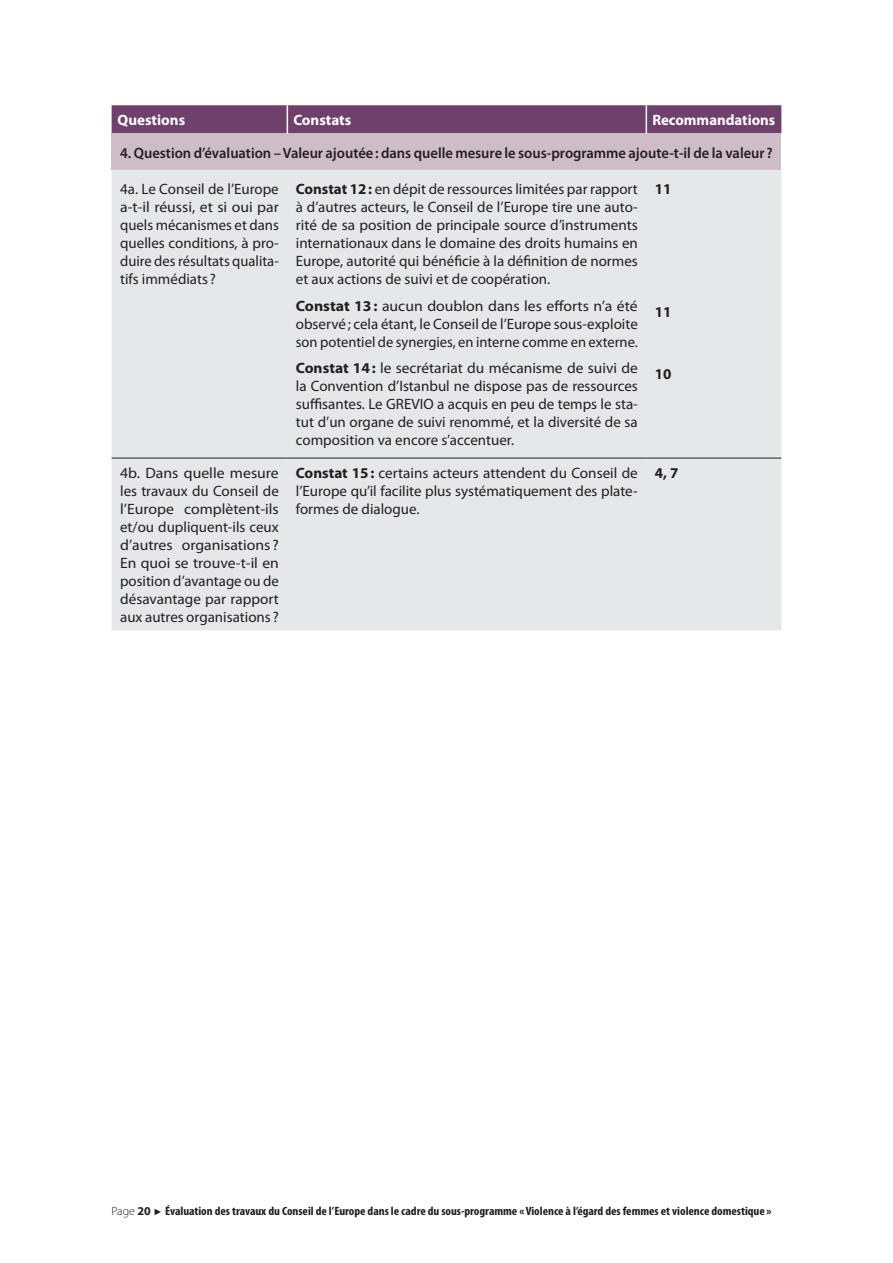
<style>
.page{position:relative;width:893px;height:1263px;background:#fff}
.page>*{position:absolute;margin:0;border:0;box-sizing:border-box;transform-origin:0 0}
.t1{font:15px/18px "Myriad Pro";color:#231f20;text-align:justify}
.t2{font:15px/18px "Myriad Pro";color:#231f20;text-align:justify;scale:1.05 1}
.t3{font:600 15px "Myriad Pro";color:#231f20}
.t4{font:700 15px "Myriad Pro";color:#fff}
.t5{font:700 15px "Myriad Pro";color:#231f20}
.t6{font:700 condensed 12px "Myriad Pro";letter-spacing:-.005em;color:#231f20;scale:1.08 1}
.s1{font-weight:700}
.s2{font-weight:300;font-stretch:normal}
.s3{font-stretch:normal}
.s4{font-family:"Arial";font-weight:400;font-stretch:normal;font-size:9px}
</style>
<div class="page">
<div style="left:112px;top:133px;width:669px;height:37px;background:#cebdc9"></div>
<div style="left:112px;top:170px;width:669px;height:460px;background:#e6e7e9"></div>
<div style="left:112px;top:105px;width:669px;height:28px;background:#70406d"></div>
<hr style="left:112px;top:458px;width:175px;height:1px;background:#231f20">
<hr style="left:287px;top:458px;width:359px;height:1px;background:#231f20">
<hr style="left:646px;top:458px;width:135px;height:1px;background:#231f20">
<p class="t4" style="left:118px;top:110px;width:69px">Questions</p>
<p class="t4" style="left:293px;top:110px;width:59px">Constats</p>
<p class="t4" style="left:652px;top:110px;width:125px">Recommandations</p>
<p class="t3" style="left:120px;top:143px;width:654px">4. Question d’évaluation – Valeur ajoutée: dans quelle mesure le sous-programme ajoute-t-il de la valeur ?</p>
<p class="t1" style="left:120px;top:180px;width:160px">4a. Le Conseil de l’Europe a-t-il réussi, et si oui par quels mécanismes et dans quelles conditions, à pro&shy;duire des résultats qualita&shy;tifs immédiats ?</p>
<p class="t1" style="left:296px;top:180px;width:343px"><span class="s1">Constat 12:</span> en dépit de ressources limitées par rapport à d’autres acteurs, le Conseil de l’Europe tire une auto&shy;rité de sa position de principale source d’instruments internationaux dans le domaine des droits humains en Europe, autorité qui bénéficie à la définition de normes et aux actions de suivi et de coopération.</p>
<p class="t2" style="left:296px;top:297px;width:327px"><span class="s1">Constat 13:</span> aucun doublon dans les efforts n’a été observé; cela étant, le Conseil de l’Europe sous-exploite son potentiel de synergies, en interne comme en externe.</p>
<p class="t1" style="left:296px;top:359px;width:343px"><span class="s1">Constat 14:</span> le secrétariat du mécanisme de suivi de la Convention d’Istanbul ne dispose pas de ressources suffisantes. Le GREVIO a acquis en peu de temps le sta&shy;tut d’un organe de suivi renommé, et la diversité de sa composition va encore s’accentuer.</p>
<p class="t5" style="left:655px;top:179px;width:18px">11</p>
<p class="t5" style="left:655px;top:302px;width:18px">11</p>
<p class="t5" style="left:655px;top:364px;width:18px">10</p>
<p class="t2" style="left:120px;top:464px;width:153px">4b. Dans quelle mesure les travaux du Conseil de l’Europe complètent-ils et/ou dupliquent-ils ceux d’autres organisations ?<br>En quoi se trouve-t-il en position d’avantage ou de désavantage par rapport aux autres organisations ?</p>
<p class="t1" style="left:296px;top:464px;width:343px"><span class="s1">Constat 15:</span> certains acteurs attendent du Conseil de l’Europe qu’il facilite plus systématiquement des plate&shy;formes de dialogue.</p>
<p class="t5" style="left:655px;top:463px;width:25px">4, 7</p>
<p class="t6" style="left:112px;top:1203px;width:612px"><span class="s2">Page</span> <span class="s3">20</span> <span class="s4">►</span> Évaluation des travaux du Conseil de l’Europe dans le cadre du sous-programme «Violence à l’égard des femmes et violence domestique »</p>
</div>
